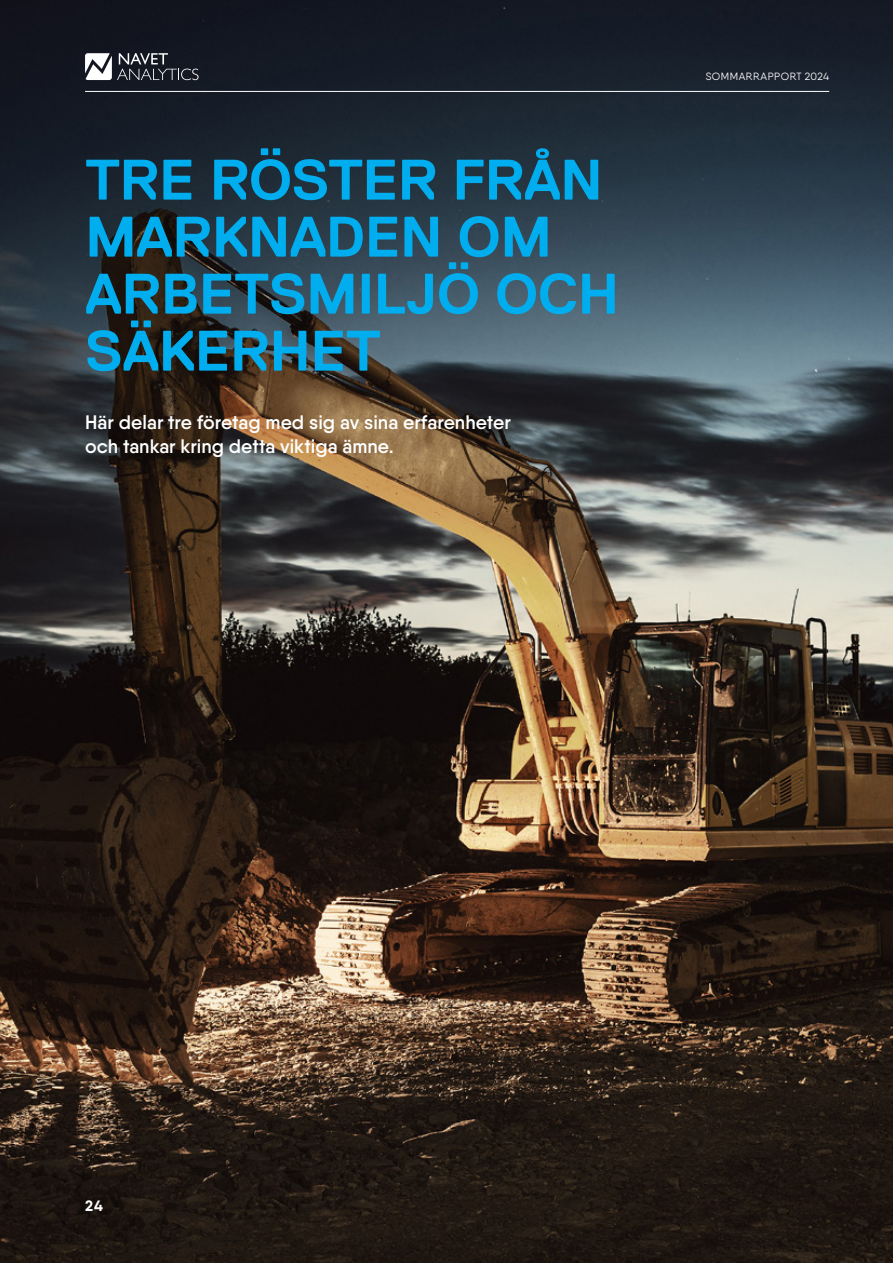
<style>
.page{position:relative;width:893px;height:1263px;background:#fff}
.page>*{position:absolute;margin:0;border:0;box-sizing:border-box;transform-origin:0 0}
.t1{font:700 57px/57px "Replica";letter-spacing:-.01em;color:#00aeef}
.t2{font:600 19.5px/24px "Qanelas";letter-spacing:.005em;color:#fff}
.t3{font:700 15px "Qanelas";color:#fff}
.t4{font:10.5px "Qanelas";letter-spacing:.045em;color:#fff}
</style>
<div class="page">
<img style="left:0;top:0;width:893px;height:1263px">
<svg style="left:85px;top:53px;width:114px;height:27px"></svg>
<hr style="left:85px;top:91px;width:744px;height:1px;background:#fff">
<h1 class="t1" style="left:85px;top:151px;width:536px">TRE RÖSTER FRÅN<br>MARKNADEN OM<br>ARBETSMILJÖ OCH<br>SÄKERHET</h1>
<p class="t2" style="left:85px;top:410px;width:427px">Här delar tre företag med sig av sina erfarenheter och tankar kring detta viktiga ämne.</p>
<p class="t4" style="left:706px;top:70px;width:125px">SOMMARRAPPORT 2024</p>
<p class="t3" style="left:85px;top:1196px;width:19px">24</p>
</div>
